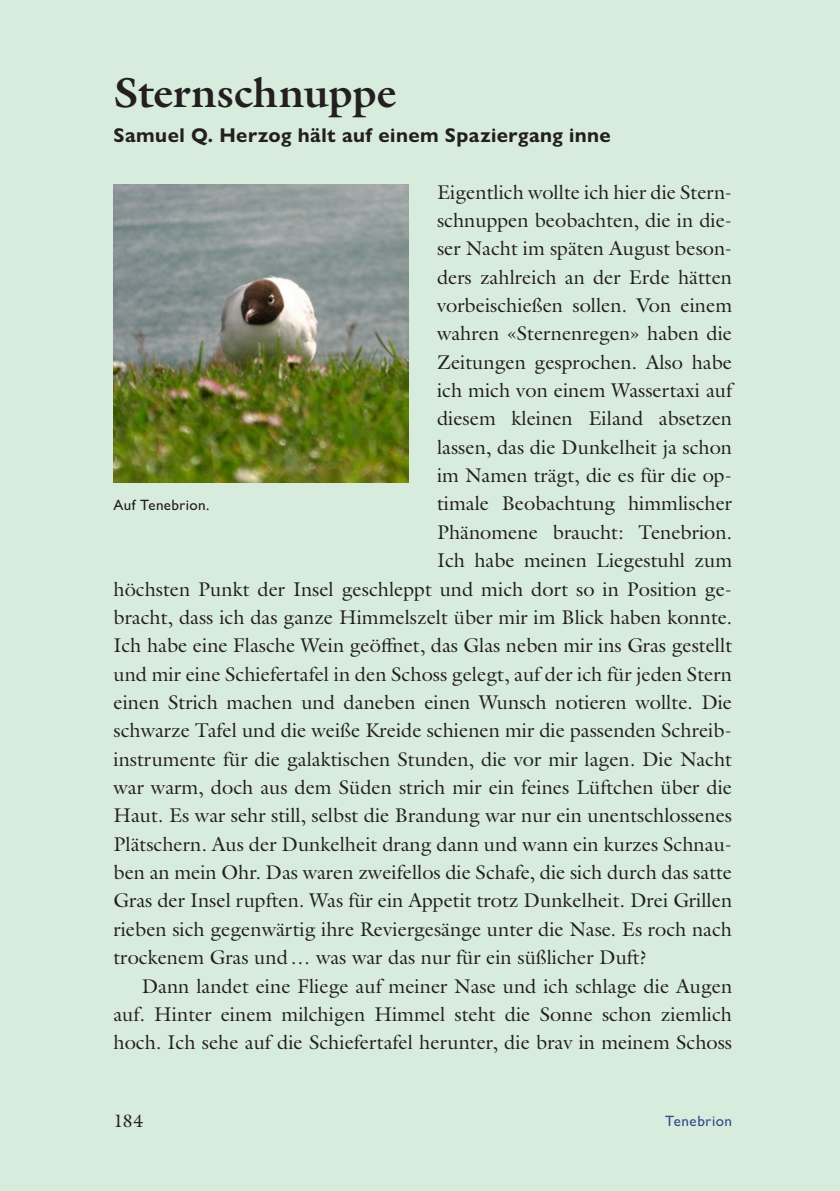
<style>
.page{position:relative;width:840px;height:1191px;background:#fff}
.page>*{position:absolute;margin:0;border:0;box-sizing:border-box;transform-origin:0 0}
.Titel{font:700 42px "Galliard Pro";color:#231f20}
.Lauftext_stumpf{font:20px/28.4px "Galliard Pro";color:#231f20;text-align:justify}
.Lauftext{font:20px/28.4px "Galliard Pro";color:#231f20;text-align:justify}
.Unterzeile{font:700 20px "Gill Sans Nova";letter-spacing:.025em;color:#231f20}
.t1{font:18px "Galliard Pro";color:#231f20}
.Bildlegende{font:500 15px "Gill Sans Nova";letter-spacing:.025em;color:#231f20}
.t2{font:500 15px "Gill Sans Nova";letter-spacing:.04em;color:#324a8f}
</style>
<div class="page">
<div style="left:0;top:0;width:839px;height:1191px;background:#d8ecdd"></div>
<img style="left:113px;top:185px;width:295px;height:297px">
<p class="Titel" style="left:113px;top:65px;width:284px">Sternschnuppe</p>
<p class="Unterzeile" style="left:113px;top:123px;width:498px">Samuel Q. Herzog hält auf einem Spaziergang inne</p>
<p class="Lauftext_stumpf" style="left:437px;top:177px;width:296px">Eigentlich wollte ich hier die Stern&shy;schnuppen beobachten, die in die&shy;ser Nacht im späten August beson&shy;ders zahlreich an der Erde hätten vorbeischießen sollen. Von einem wahren «Sternenregen» haben die Zeitungen gesprochen. Also habe ich mich von einem Wassertaxi auf diesem kleinen Eiland absetzen lassen, das die Dunkelheit ja schon im Namen trägt, die es für die op&shy;timale Beobachtung himmlischer Phänomene braucht: Tenebrion.<br>Ich habe meinen Liegestuhl zum</p>
<p class="Bildlegende" style="left:113px;top:496px;width:97px">Auf Tenebrion.</p>
<p class="Lauftext_stumpf" style="left:113px;top:574px;width:620px">höchsten Punkt der Insel geschleppt und mich dort so in Position ge&shy;bracht, dass ich das ganze Himmelszelt über mir im Blick haben konnte.<br>Ich habe eine Flasche Wein geöffnet, das Glas neben mir ins Gras gestellt und mir eine Schiefertafel in den Schoss gelegt, auf der ich für jeden Stern einen Strich machen und daneben einen Wunsch notieren wollte. Die schwarze Tafel und die weiße Kreide schienen mir die passenden Schreib&shy;instrumente für die galaktischen Stunden, die vor mir lagen. Die Nacht war warm, doch aus dem Süden strich mir ein feines Lüftchen über die Haut. Es war sehr still, selbst die Brandung war nur ein unentschlossenes Plätschern. Aus der Dunkelheit drang dann und wann ein kurzes Schnau&shy;ben an mein Ohr. Das waren zweifellos die Schafe, die sich durch das satte Gras der Insel rupften. Was für ein Appetit trotz Dunkelheit. Drei Grillen rieben sich gegenwärtig ihre Reviergesänge unter die Nase. Es roch nach trockenem Gras und… was war das nur für ein süßlicher Duft?</p>
<p class="Lauftext" style="left:113px;top:971px;width:620px;text-indent:28px">Dann landet eine Fliege auf meiner Nase und ich schlage die Augen auf. Hinter einem milchigen Himmel steht die Sonne schon ziemlich hoch. Ich sehe auf die Schiefertafel herunter, die brav in meinem Schoss</p>
<p class="t1" style="left:113px;top:1108px;width:31px">184</p>
<p class="t2" style="left:665px;top:1111px;width:68px">Tenebrion</p>
</div>
